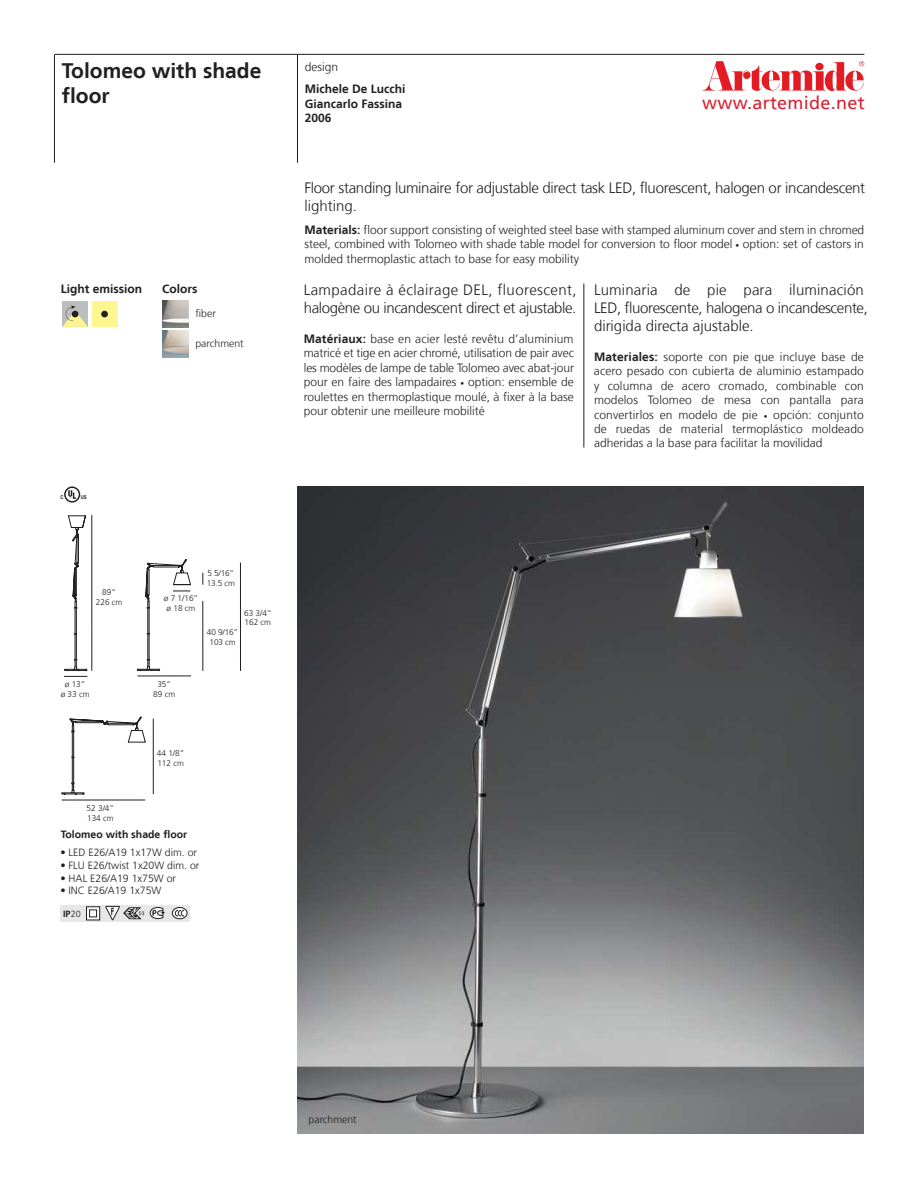
<style>
.page{position:relative;width:918px;height:1188px;background:#fff}
.page>*{position:absolute;margin:0;border:0;box-sizing:border-box;transform-origin:0 0}
.t1{font:700 21px/25.2px "Frutiger LT";color:#221f1f}
.t2{font:18px "Frutiger LT";letter-spacing:.015em;color:#d92131}
.t3{font:300 15px/18px "Frutiger LT";letter-spacing:-.02em;color:#221f1f}
.t4{font:300 15px/18px "Frutiger LT";color:#221f1f}
.t5{font:300 12px/14.4px "Frutiger LT";color:#221f1f;text-align:justify}
.t6{font:700 12px/14.4px "Frutiger LT";color:#221f1f}
.t7{font:300 10.5px "Frutiger LT";color:#221f1f}
.t8{font:700 10.5px "Frutiger LT";color:#221f1f}
.t9{font:700 9px "Frutiger LT";color:#221f1f}
.t10{font:300 8.25px/9.9px "Frutiger LT";color:#221f1f;text-align:center}
.t11{font:700 5.25px "Arial Narrow";color:#221f1f}
.s1{font-weight:300}
.s2{font-weight:700}
.s3{font-size:7.5px}
</style>
<div class="page">
<hr style="left:297px;top:55px;width:1px;height:108px;background:#221f1f">
<hr style="left:54px;top:55px;width:1px;height:108px;background:#221f1f">
<hr style="left:54px;top:54px;width:810px;height:1px;background:#221f1f">
<svg style="left:64px;top:486px;width:177px;height:191px"></svg>
<svg style="left:61px;top:716px;width:85px;height:79px"></svg>
<hr style="left:62px;top:800px;width:83px;height:1px;background:#221f1f">
<hr style="left:153px;top:719px;width:1px;height:75px;background:#221f1f">
<hr style="left:583px;top:284px;width:1px;height:164px;background:#221f1f">
<img style="left:162px;top:300px;width:27px;height:27px">
<img style="left:162px;top:331px;width:27px;height:27px">
<div style="left:62px;top:301px;width:26px;height:26px;background:#bbbdbf"></div>
<svg style="left:62px;top:305px;width:26px;height:22px"></svg>
<img style="left:297px;top:486px;width:567px;height:648px">
<div style="left:61px;top:905px;width:129px;height:16px;background:#e6e7e8"></div>
<svg style="left:88px;top:909px;width:10px;height:9px"></svg>
<div style="left:86px;top:907px;width:14px;height:13px;border:1px solid #221f1f"></div>
<div style="left:89px;top:910px;width:8px;height:7px;border:1px solid #221f1f"></div>
<svg style="left:150px;top:907px;width:15px;height:12px"></svg>
<svg style="left:106px;top:906px;width:38px;height:14px"></svg>
<svg style="left:172px;top:907px;width:15px;height:12px"></svg>
<div style="left:172px;top:907px;width:15px;height:12px;border:1px solid #221f1f;border-radius:50%"></div>
<svg style="left:175px;top:910px;width:10px;height:7px"></svg>
<div style="left:92px;top:301px;width:25px;height:26px;background:#fff691"></div>
<div style="left:101px;top:311px;width:7px;height:6px;background:#221f1f;border-radius:50%"></div>
<svg style="left:703px;top:61px;width:161px;height:30px"></svg>
<h1 class="t1" style="left:62px;top:59px;width:201px">Tolomeo with shade floor</h1>
<p class="t5" style="left:305px;top:60px;width:35px">design</p>
<p class="t6" style="left:305px;top:83px;width:102px">Michele De Lucchi<br>Giancarlo Fassina<br>2006</p>
<h2 class="t2" style="left:702px;top:92px;width:164px">www.artemide.net</h2>
<p class="t6" style="left:61px;top:282px;width:83px">Light emission</p>
<p class="t6" style="left:162px;top:282px;width:37px">Colors</p>
<p class="t7" style="left:195px;top:308px;width:22px">fiber</p>
<p class="t7" style="left:195px;top:339px;width:50px">parchment</p>
<p class="t11" style="left:61px;top:494px;width:5px">C</p>
<p class="t11" style="left:81px;top:494px;width:7px">US</p>
<p class="t10" style="left:96px;top:588px;width:28px">89”<br>226 cm</p>
<p class="t10" style="left:61px;top:680px;width:30px">ø 13”<br>ø 33 cm</p>
<p class="t10" style="left:87px;top:804px;width:29px;text-align:left">52 3/4”<br>134 cm</p>
<p class="t10" style="left:164px;top:594px;width:36px">ø 7 1/16” ø 18 cm</p>
<p class="t10" style="left:207px;top:569px;width:30px;text-align:left">5 5/16”<br>13.5 cm</p>
<p class="t10" style="left:244px;top:608px;width:29px;text-align:left">63 3/4”<br>162 cm</p>
<p class="t10" style="left:207px;top:628px;width:33px">40 9/16”<br>103 cm</p>
<p class="t10" style="left:153px;top:679px;width:23px">35”<br>89 cm</p>
<p class="t10" style="left:157px;top:749px;width:29px;text-align:left">44 1/8”<br>112 cm</p>
<p class="t8" style="left:61px;top:830px;width:128px">Tolomeo with shade floor</p>
<p class="t7" style="left:60px;top:847px;width:138px">• LED E26/A19 1x17W dim. or</p>
<p class="t7" style="left:60px;top:859px;width:140px">• FLU E26/twist 1x20W dim. or</p>
<p class="t7" style="left:60px;top:872px;width:117px">• HAL E26/A19 1x75W or</p>
<p class="t7" style="left:60px;top:885px;width:102px">• INC E26/A19 1x75W</p>
<p class="t9" style="left:63px;top:910px;width:19px">IP<span class="s1">20</span></p>
<p class="t3" style="left:304px;top:180px;width:562px">Floor standing luminaire for adjustable direct task LED, fluorescent, halogen or incandescent lighting.</p>
<p class="t5" style="left:304px;top:224px;width:561px"><span class="s2">Materials:</span> floor support consisting of weighted steel base with stamped aluminum cover and stem in chromed steel, combined with Tolomeo with shade table model for conversion to floor model <span class="s3">•</span> option: set of castors in molded thermoplastic attach to base for easy mobility</p>
<p class="t3" style="left:304px;top:282px;width:274px">Lampadaire à éclairage DEL, fluorescent, halogène ou incandescent direct et ajustable.</p>
<p class="t5" style="left:304px;top:332px;width:272px"><span class="s2">Matériaux:</span> base en acier lesté revêtu d’aluminium matricé et tige en acier chromé, utilisation de pair avec les modèles de lampe de table Tolomeo avec abat-jour pour en faire des lampadaires <span class="s3">•</span> option: ensemble de roulettes en thermoplastique moulé, à fixer à la base pour obtenir une meilleure mobilité</p>
<p class="t4" style="left:594px;top:282px;width:275px">Luminaria de pie para iluminación<br>LED, fluorescente, halogena o incandescente, dirigida directa ajustable.</p>
<p class="t5" style="left:594px;top:350px;width:271px"><span class="s2">Materiales:</span> soporte con pie que incluye base de acero pesado con cubierta de aluminio estampado y columna de acero cromado, combinable con modelos Tolomeo de mesa con pantalla para convertirlos en modelo de pie <span class="s3">•</span> opción: conjunto de ruedas de material termoplástico moldeado adheridas a la base para facilitar la movilidad</p>
<p class="t7" style="left:309px;top:1115px;width:50px">parchment</p>
</div>
